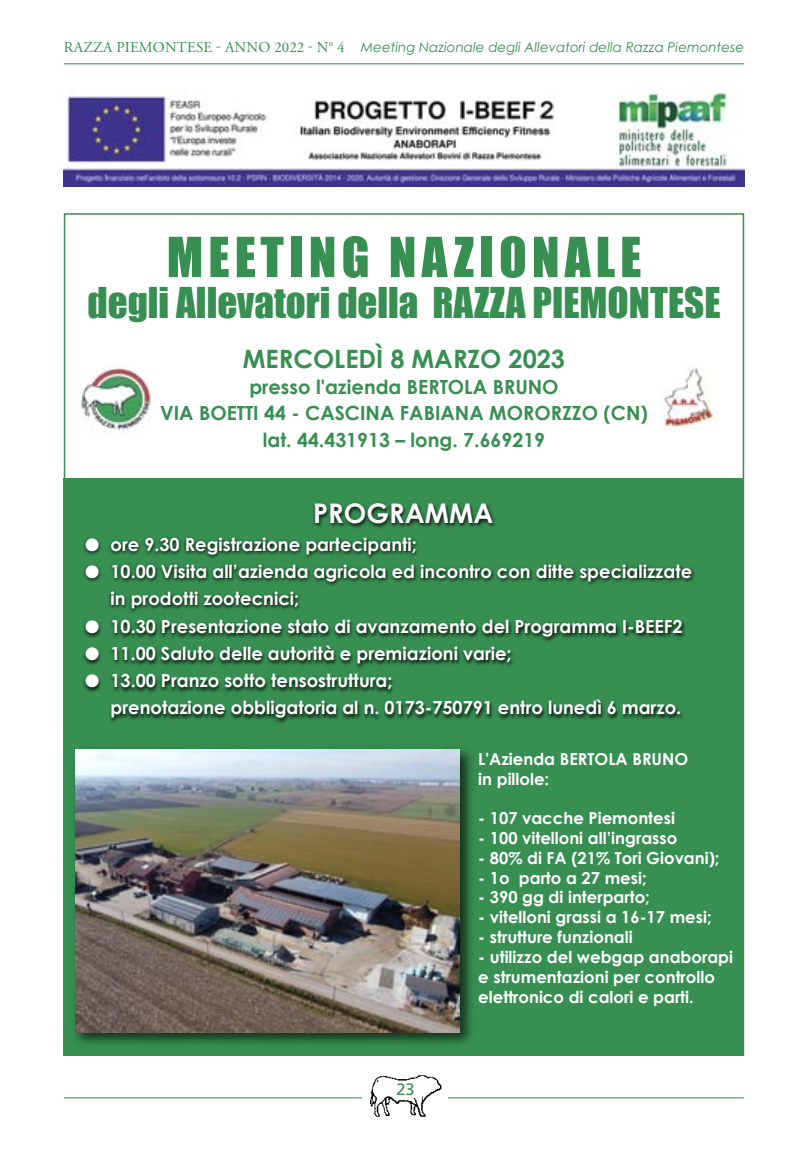
<style>
.page{position:relative;width:808px;height:1149px;background:#fff}
.page>*{position:absolute;margin:0;border:0;box-sizing:border-box;transform-origin:0 0}
.t1{font:51px "Impact";letter-spacing:.1em;color:#378f52}
.t2{font:39px "Impact";color:#378f52}
.t3{font:700 27px "Century Gothic";color:#fff}
.t4{font:700 25.2px "Century Gothic";color:#378f52}
.t5{font:700 19.5px/26.4px "Century Gothic";color:#378f52;text-align:center}
.t6{font:700 18px/27.3px "Century Gothic";color:#fff}
.t7{font:700 16.5px/19.8px "Century Gothic";color:#fff}
.t8{font:16.5px "Frutiger";color:#378f52}
.t9{font:italic 13.5px "Century Gothic";color:#378f52}
.s1{font-family:"Adobe Garamond Pro";font-style:normal;font-size:15px}
</style>
<div class="page">
<hr style="left:64px;top:1096px;width:680px;height:2px;background:#378f52">
<hr style="left:64px;top:63px;width:680px;height:1px;background:#378f52">
<div style="left:64px;top:478px;width:680px;height:577px;background:#378f52"></div>
<img style="left:63px;top:493px;width:682px;height:261px">
<img style="left:68px;top:742px;width:411px;height:303px">
<img style="left:75px;top:749px;width:384px;height:282px">
<img style="left:80px;top:365px;width:72px;height:69px">
<img style="left:660px;top:368px;width:54px;height:63px">
<img style="left:64px;top:90px;width:680px;height:97px">
<svg style="left:362px;top:1075px;width:86px;height:42px"></svg>
<p class="t9" style="left:64px;top:38px;width:682px"><span class="s1">RAZZA PIEMONTESE ANNO 2022 N° 4</span> Meeting Nazionale degli Allevatori della Razza Piemontese</p>
<h1 class="t1" style="left:167px;top:225px;width:476px">MEETING NAZIONALE</h1>
<h2 class="t2" style="left:87px;top:278px;width:635px">degli Allevatori della RAZZA PIEMONTESE</h2>
<h3 class="t4" style="left:243px;top:342px;width:324px">MERCOLEDÌ 8 MARZO 2023</h3>
<p class="t5" style="left:160px;top:373px;width:489px">presso l'azienda BERTOLA BRUNO<br>VIA BOETTI 44 - CASCINA FABIANA MORORZZO (CN) lat. 44.431913 – long. 7.669219</p>
<h3 class="t3" style="left:313px;top:496px;width:182px">PROGRAMMA</h3>
<p class="t6" style="left:85px;top:529px;width:333px">● ore 9.30 Registrazione partecipanti;</p>
<p class="t6" style="left:111px;top:557px;width:583px;text-indent:-26px">● 10.00 Visita all’azienda agricola ed incontro con ditte specializzate in prodotti zootecnici;</p>
<p class="t6" style="left:85px;top:611px;width:599px">● 10.30 Presentazione stato di avanzamento del Programma I-BEEF2</p>
<p class="t6" style="left:85px;top:639px;width:428px">● 11.00 Saluto delle autorità e premiazioni varie;</p>
<p class="t6" style="left:111px;top:666px;width:572px;text-indent:-26px">● 13.00 Pranzo sotto tensostruttura;<br>prenotazione obbligatoria al n. 0173-750791 entro lunedì 6 marzo.</p>
<p class="t7" style="left:478px;top:748px;width:211px">L'Azienda BERTOLA BRUNO in pillole:</p>
<p class="t7" style="left:478px;top:807px;width:198px">- 107 vacche Piemontesi</p>
<p class="t7" style="left:478px;top:827px;width:200px">- 100 vitelloni all’ingrasso</p>
<p class="t7" style="left:478px;top:847px;width:243px">- 80% di FA (21% Tori Giovani);</p>
<p class="t7" style="left:478px;top:867px;width:170px">- 1o parto a 27 mesi;</p>
<p class="t7" style="left:478px;top:886px;width:173px">- 390 gg di interparto;</p>
<p class="t7" style="left:478px;top:906px;width:235px">- vitelloni grassi a 16-17 mesi;</p>
<p class="t7" style="left:478px;top:926px;width:156px">- strutture funzionali</p>
<p class="t7" style="left:478px;top:946px;width:256px">- utilizzo del webgap anaborapi e strumentazioni per controllo elettronico di calori e parti.</p>
<p class="t8" style="left:396px;top:1076px;width:20px">23</p>
<p class="t8" style="left:396px;top:1082px;width:20px">23</p>
</div>
